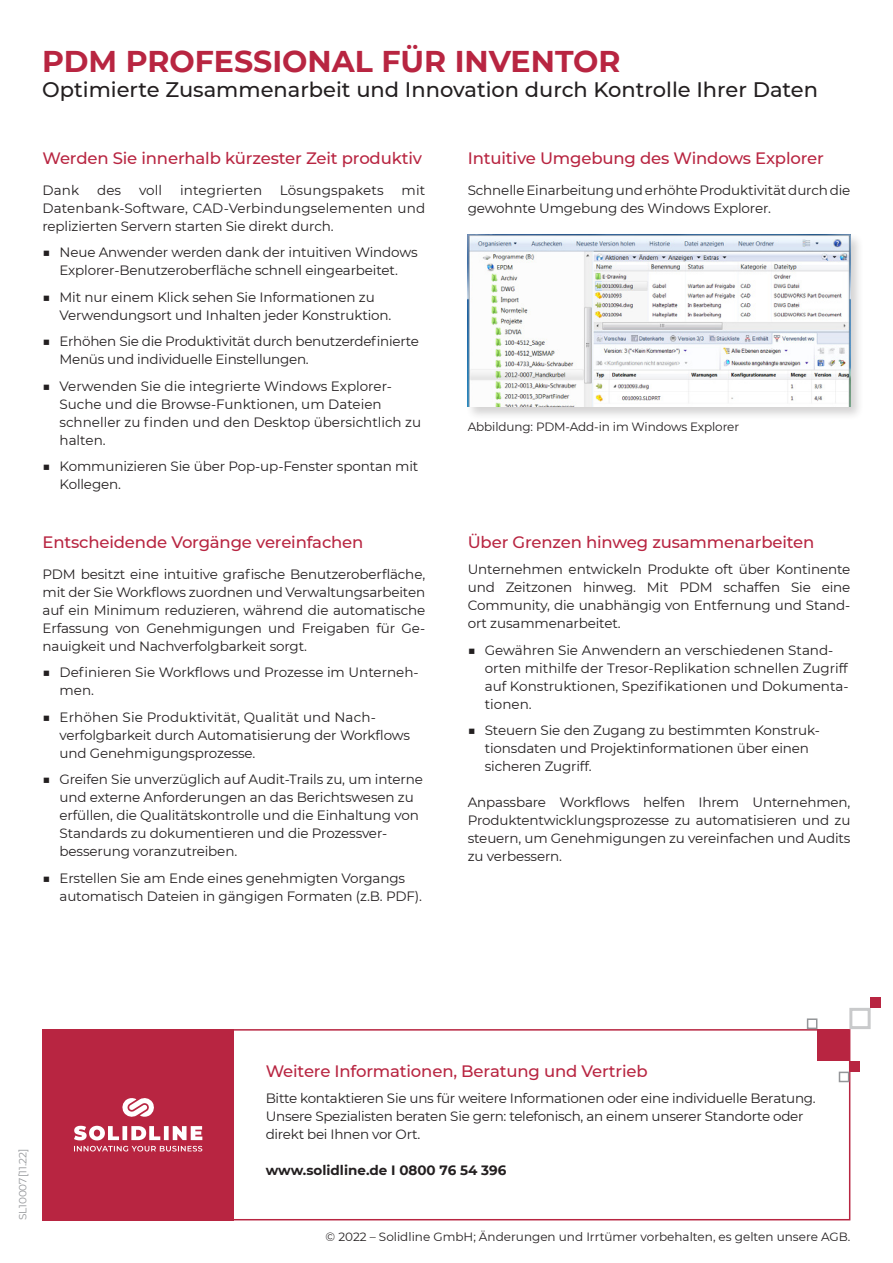
<style>
.page{position:relative;width:893px;height:1263px;background:#fff}
.page>*{position:absolute;margin:0;border:0;box-sizing:border-box;transform-origin:0 0}
.t1{font:700 30px "Montserrat";color:#b82541}
.t2{font:500 21px "Montserrat";color:#231f20}
.t3{font:500 16.5px "Montserrat";letter-spacing:-.01em;color:#b82541}
.t4{font:13.5px/18px "Montserrat";letter-spacing:-.01em;color:#231f20}
.t5{font:700 13.5px "Montserrat";color:#231f20}
.t6{font:13.5px "Montserrat";letter-spacing:.01em;color:#231f20}
.t7{font:12px "Montserrat";color:#231f20}
.t8{font:10.5px "Montserrat";color:#939598}
.s1{font-weight:700}
</style>
<div class="page">
<div style="left:42px;top:1029px;width:192px;height:191px;background:#b82541"></div>
<svg style="left:74px;top:1098px;width:128px;height:53px"></svg>
<div style="left:42px;top:1029px;width:808px;height:191px;border:2px solid #b82541"></div>
<div style="left:871px;top:997px;width:10px;height:11px;background:#b82541"></div>
<div style="left:849px;top:1061px;width:11px;height:10px;background:#b82541"></div>
<div style="left:817px;top:1029px;width:32px;height:32px;background:#b82541"></div>
<div style="left:849px;top:1008px;width:22px;height:21px;border:3px solid #939598"></div>
<div style="left:839px;top:1071px;width:10px;height:11px;border:2px solid #939598"></div>
<div style="left:807px;top:1018px;width:10px;height:11px;border:2px solid #939598"></div>
<div style="left:465px;top:232px;width:400px;height:188px;background:#231f20;opacity:.2"></div>
<img style="left:468px;top:234px;width:382px;height:172px">
<p class="t1" style="left:42px;top:39px;width:580px">PDM PROFESSIONAL FÜR INVENTOR</p>
<p class="t2" style="left:42px;top:75px;width:777px">Optimierte Zusammenarbeit und Innovation durch Kontrolle Ihrer Daten</p>
<p class="t3" style="left:43px;top:147px;width:381px">Werden Sie innerhalb kürzester Zeit produktiv</p>
<p class="t4" style="left:43px;top:181px;width:38px">Dank</p>
<p class="t4" style="left:97px;top:181px;width:26px">des</p>
<p class="t4" style="left:139px;top:181px;width:25px">voll</p>
<p class="t6" style="left:180px;top:181px;width:84px">integrierten</p>
<p class="t6" style="left:280px;top:181px;width:105px">Lösungspakets</p>
<p class="t4" style="left:43px;top:181px;width:384px;text-align:justify;text-indent:359px">mit Datenbank-Software, CAD-Verbindungselementen und replizierten Servern starten Sie direkt durch.</p>
<p class="t4" style="left:43px;top:243px;width:377px;text-align:center"><span class="s1">■</span> Neue Anwender werden dank der intuitiven Windows<br>Explorer-Benutzeroberfläche schnell eingearbeitet.</p>
<p class="t4" style="left:60px;top:288px;width:333px;text-indent:-17px"><span class="s1">■</span> Mit nur einem Klick sehen Sie Informationen zu<br>Verwendungsort und Inhalten jeder Konstruktion.</p>
<p class="t4" style="left:60px;top:332px;width:361px;text-indent:-17px"><span class="s1">■</span> Erhöhen Sie die Produktivität durch benutzerdefinierte<br>Menüs und individuelle Einstellungen.</p>
<p class="t4" style="left:60px;top:377px;width:363px;text-indent:-17px"><span class="s1">■</span> Verwenden Sie die integrierte Windows Explorer-Suche und die Browse-Funktionen, um Dateien schneller zu finden und den Desktop übersichtlich zu halten.</p>
<p class="t4" style="left:60px;top:457px;width:360px;text-indent:-17px"><span class="s1">■</span> Kommunizieren Sie über Pop-up-Fenster spontan mit<br>Kollegen.</p>
<p class="t3" style="left:43px;top:530px;width:322px">Entscheidende Vorgänge vereinfachen</p>
<p class="t4" style="left:43px;top:564px;width:384px;text-align:justify">PDM besitzt eine intuitive grafische Benutzeroberfläche, mit der Sie Workflows zuordnen und Verwaltungsarbeiten auf ein Minimum reduzieren, während die automatische Erfassung von Genehmigungen und Freigaben für Ge&shy;nauigkeit und Nachverfolgbarkeit sorgt.</p>
<p class="t4" style="left:60px;top:663px;width:361px;text-indent:-17px"><span class="s1">■</span> Definieren Sie Workflows und Prozesse im Unterneh&shy;men.</p>
<p class="t4" style="left:60px;top:707px;width:352px;text-indent:-17px"><span class="s1">■</span> Erhöhen Sie Produktivität, Qualität und Nach&shy;verfolgbarkeit durch Automatisierung der Workflows und Genehmigungsprozesse.</p>
<p class="t4" style="left:60px;top:770px;width:365px;text-indent:-17px"><span class="s1">■</span> Greifen Sie unverzüglich auf Audit-Trails zu, um interne und externe Anforderungen an das Berichtswesen zu erfüllen, die Qualitätskontrolle und die Einhaltung von Standards zu dokumentieren und die Prozessver&shy;besserung voranzutreiben.</p>
<p class="t4" style="left:60px;top:868px;width:364px;text-indent:-17px"><span class="s1">■</span> Erstellen Sie am Ende eines genehmigten Vorgangs automatisch Dateien in gängigen Formaten (z.B. PDF).</p>
<p class="t3" style="left:468px;top:147px;width:358px">Intuitive Umgebung des Windows Explorer</p>
<p class="t4" style="left:468px;top:181px;width:384px">Schnelle Einarbeitung und erhöhte Produktivität durch die gewohnte Umgebung des Windows Explorer.</p>
<p class="t7" style="left:468px;top:418px;width:273px">Abbildung: PDM-Add-in im Windows Explorer</p>
<p class="t3" style="left:468px;top:530px;width:348px">Über Grenzen hinweg zusammenarbeiten</p>
<p class="t4" style="left:468px;top:560px;width:384px;text-align:justify">Unternehmen entwickeln Produkte oft über Kontinente und Zeitzonen hinweg. Mit PDM schaffen Sie eine Community, die unabhängig von Entfernung und Stand&shy;ort zusammenarbeitet.</p>
<p class="t4" style="left:485px;top:641px;width:365px;text-indent:-17px"><span class="s1">■</span> Gewähren Sie Anwendern an verschiedenen Stand&shy;orten mithilfe der Tresor-Replikation schnellen Zugriff auf Konstruktionen, Spezifikationen und Dokumenta&shy;tionen.</p>
<p class="t4" style="left:485px;top:721px;width:337px;text-indent:-17px"><span class="s1">■</span> Steuern Sie den Zugang zu bestimmten Konstruk&shy;tionsdaten und Projektinformationen über einen sicheren Zugriff.</p>
<p class="t4" style="left:468px;top:793px;width:384px;text-align:justify">Anpassbare Workflows helfen Ihrem Unternehmen, Produktentwicklungsprozesse zu automatisieren und zu steuern, um Genehmigungen zu vereinfachen und Audits zu verbessern.</p>
<p class="t8" style="left:15px;top:1220px;width:73px;rotate:-90deg">SL10007[11.22]</p>
<p class="t3" style="left:266px;top:1059px;width:383px">Weitere Informationen, Beratung und Vertrieb</p>
<p class="t4" style="left:266px;top:1089px;width:552px">Bitte kontaktieren Sie uns für weitere Informationen oder eine individuelle Beratung.<br>Unsere Spezialisten beraten Sie gern: telefonisch, an einem unserer Standorte oder direkt bei Ihnen vor Ort.</p>
<p class="t5" style="left:266px;top:1161px;width:242px">www.solidline.de I 0800 76 54 396</p>
<p class="t7" style="left:326px;top:1228px;width:526px">© 2022 – Solidline GmbH; Änderungen und Irrtümer vorbehalten, es gelten unsere AGB.</p>
</div>
